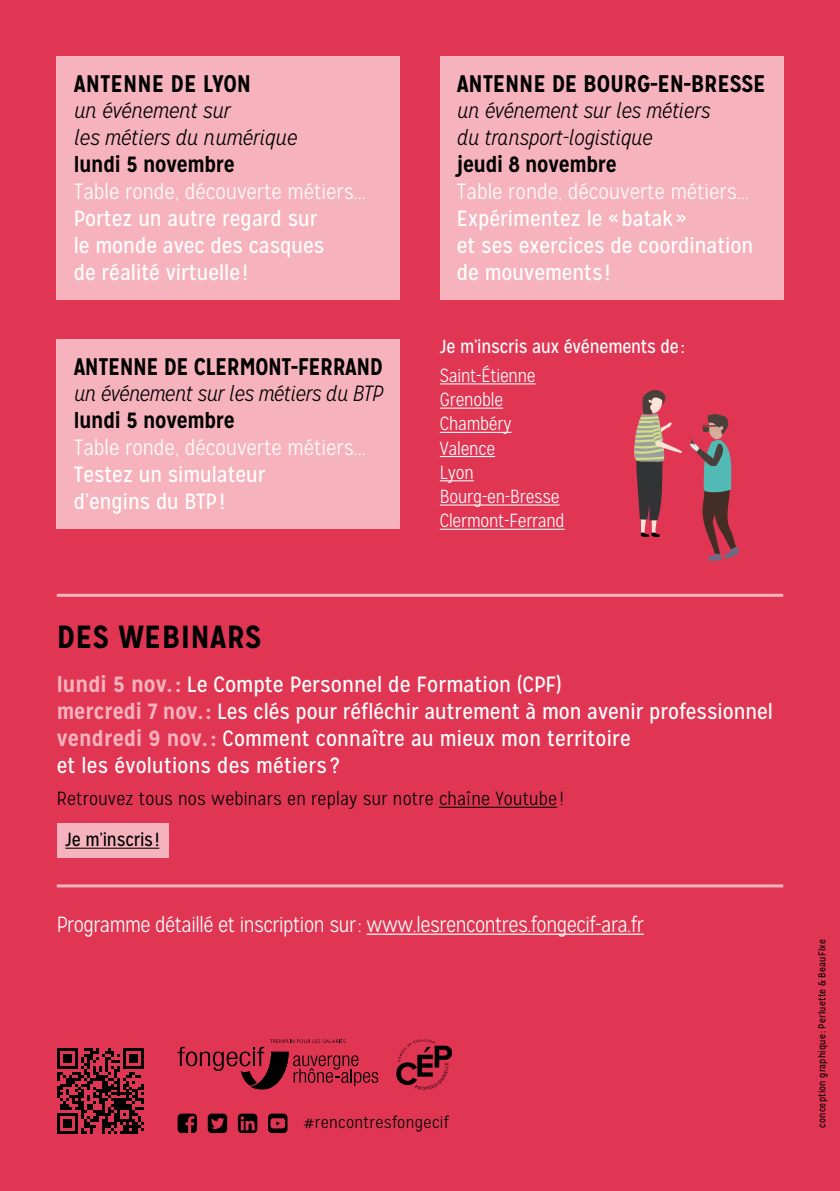
<style>
.page{position:relative;width:840px;height:1191px;background:#fff}
.page>*{position:absolute;margin:0;border:0;box-sizing:border-box;transform-origin:0 0}
.t1{font:700 32px "Mission Gothic";letter-spacing:.01em;color:#000}
.t2{font:700 24px "Mission Gothic";letter-spacing:-.01em;color:#000}
.t3{font:22px/27px "Mission Gothic";color:#fff}
.t4{font:italic 300 22px/26.4px "Mission Gothic";letter-spacing:-.01em;color:#000}
.t5{font:300 22px "Mission Gothic";letter-spacing:-.02em;color:#fff}
.t6{font:700 22px "Mission Gothic";letter-spacing:-.01em;color:#000}
.t7{font:300 19px "Mission Gothic";letter-spacing:-.01em;color:#fff}
.t8{font:300 19px "Mission Gothic";letter-spacing:.01em;color:#000}
.t9{font:19px "Mission Gothic";letter-spacing:-.01em;color:#fff}
.t10{font:19px "Mission Gothic";letter-spacing:-.01em;color:#000}
.t11{font:300 17px "Mission Gothic";letter-spacing:.02em;color:#000}
.t12{font:10px "Mission Gothic";letter-spacing:.02em;color:#000}
.s1{font-weight:300}
.s2{font-weight:700;color:#f6b3bd}
</style>
<div class="page">
<div style="left:0;top:0;width:839px;height:1191px;background:#e03653"></div>
<div style="left:57px;top:823px;width:112px;height:34px;background:#f6b3bd"></div>
<svg style="left:689px;top:414px;width:49px;height:147px;background:#a34c5a"></svg>
<hr style="left:439px;top:806px;width:118px;height:1px;background:#000">
<hr style="left:65px;top:847px;width:94px;height:1px;background:#000">
<svg style="left:177px;top:1038px;width:201px;height:60px;background:#bb2d45"></svg>
<svg style="left:268px;top:1113px;width:19px;height:20px"></svg>
<svg style="left:177px;top:1113px;width:20px;height:20px"></svg>
<svg style="left:208px;top:1113px;width:19px;height:20px"></svg>
<svg style="left:238px;top:1113px;width:19px;height:20px"></svg>
<img style="left:396px;top:1039px;width:55px;height:50px">
<svg style="left:634px;top:390px;width:47px;height:147px;background:#b0555d"></svg>
<hr style="left:439px;top:383px;width:96px;height:1px;background:#fff">
<hr style="left:439px;top:407px;width:64px;height:2px;background:#fff">
<hr style="left:439px;top:432px;width:72px;height:1px;background:#fff">
<hr style="left:439px;top:456px;width:56px;height:1px;background:#fff">
<hr style="left:439px;top:480px;width:34px;height:1px;background:#fff">
<hr style="left:439px;top:504px;width:120px;height:1px;background:#fff">
<hr style="left:439px;top:529px;width:125px;height:1px;background:#fff">
<div style="left:57px;top:340px;width:343px;height:189px;background:#f6b3bd"></div>
<div style="left:57px;top:57px;width:343px;height:243px;background:#f6b3bd"></div>
<hr style="left:366px;top:933px;width:277px;height:1px;background:#fff">
<svg style="left:57px;top:1047px;width:86px;height:87px;background:#6c1a28"></svg>
<div style="left:439px;top:57px;width:343px;height:243px;background:#f6b3bd"></div>
<hr style="left:57px;top:594px;width:725px;height:3px;background:#f6b3bd">
<hr style="left:57px;top:884px;width:725px;height:3px;background:#f6b3bd">
<p class="t2" style="left:74px;top:68px;width:179px">ANTENNE DE LYON</p>
<p class="t4" style="left:74px;top:98px;width:225px">un événement sur<br>les métiers du numérique</p>
<p class="t6" style="left:74px;top:150px;width:162px">lundi 5 novembre</p>
<p class="t3" style="left:74px;top:178px;width:293px"><span class="s1">Table ronde, découverte métiers...<br></span>Portez un autre regard sur<br>le monde avec des casques<br>de réalité virtuelle !</p>
<p class="t2" style="left:74px;top:351px;width:310px">ANTENNE DE CLERMONT-FERRAND</p>
<p class="t4" style="left:74px;top:381px;width:310px">un événement sur les métiers du BTP</p>
<p class="t6" style="left:74px;top:407px;width:162px">lundi 5 novembre</p>
<p class="t3" style="left:74px;top:434px;width:293px"><span class="s1">Table ronde, découverte métiers...<br></span>Testez un simulateur<br>d’engins du BTP!</p>
<p class="t2" style="left:456px;top:68px;width:310px">ANTENNE DE BOURG-EN-BRESSE</p>
<p class="t4" style="left:456px;top:98px;width:254px">un événement sur les métiers du transport-logistique</p>
<p class="t6" style="left:456px;top:150px;width:161px">jeudi 8 novembre</p>
<p class="t3" style="left:456px;top:178px;width:298px"><span class="s1">Table ronde, découverte métiers...<br></span>Expérimentez le «batak »<br>et ses exercices de coordination de mouvements !</p>
<p class="t9" style="left:439px;top:335px;width:246px">Je m’inscris aux événements de:</p>
<p class="t7" style="left:439px;top:364px;width:97px">Saint-Étienne</p>
<p class="t7" style="left:439px;top:388px;width:65px">Grenoble</p>
<p class="t7" style="left:439px;top:413px;width:73px">Chambéry</p>
<p class="t7" style="left:439px;top:437px;width:57px">Valence</p>
<p class="t7" style="left:439px;top:461px;width:35px">Lyon</p>
<p class="t7" style="left:439px;top:485px;width:121px">Bourg-en-Bresse</p>
<p class="t7" style="left:439px;top:509px;width:126px">Clermont-Ferrand</p>
<p class="t1" style="left:57px;top:616px;width:206px">DES WEBINARS</p>
<p class="t3" style="left:57px;top:670px;width:506px"><span class="s2">lundi 5 nov. :</span> Le Compte Personnel de Formation (CPF)</p>
<p class="t3" style="left:57px;top:697px;width:717px"><span class="s2">mercredi 7 nov.:</span> Les clés pour réfléchir autrement à mon avenir professionnel</p>
<p class="t3" style="left:57px;top:724px;width:575px"><span class="s2">vendredi 9 nov. :</span> Comment connaître au mieux mon territoire et les évolutions des métiers ?</p>
<p class="t8" style="left:57px;top:787px;width:508px">Retrouvez tous nos webinars en replay sur notre chaîne Youtube !</p>
<p class="t10" style="left:65px;top:828px;width:95px">Je m’inscris!</p>
<p class="t5" style="left:57px;top:911px;width:588px">Programme détaillé et inscription sur: www.lesrencontres.fongecif-ara.fr</p>
<p class="t11" style="left:303px;top:1112px;width:147px">#rencontresfongecif</p>
<p class="t12" style="left:815px;top:1128px;width:190px;rotate:-90deg">conception graphique: Perluette &amp; BeauFixe</p>
</div>
